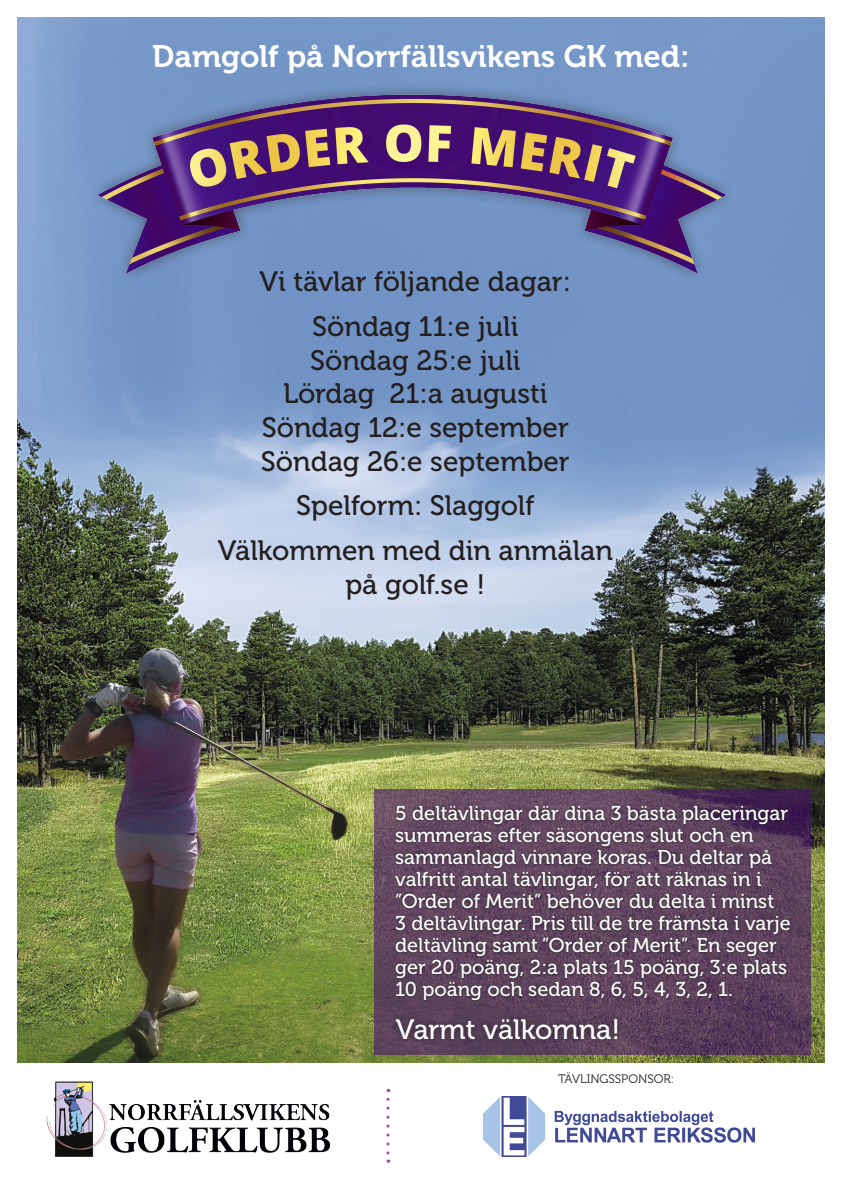
<style>
.page{position:relative;width:842px;height:1191px;background:#fff}
.page>*{position:absolute;margin:0;border:0;box-sizing:border-box;transform-origin:0 0}
.t1{font:31px "Museo 700";color:#fff}
.t2{font:28px/33.6px "Museo 500";color:#231f20;text-align:center}
.t3{font:28px "Museo 500";color:#fff}
.t4{font:20px/22px "Museo 500";color:#fff}
.t5{font:12.3px "Museo 300";color:#231f20}
</style>
<div class="page">
<img style="left:17px;top:17px;width:808px;height:1046px">
<svg style="left:374px;top:789px;width:437px;height:265px;background:#5a3f5b"></svg>
<svg style="left:393px;top:804px;width:399px;height:198px;background:#543d52"></svg>
<div style="left:390px;top:1013px;width:234px;height:33px;background:#231f20;opacity:.75"></div>
<img style="left:46px;top:1081px;width:285px;height:76px">
<svg style="left:386px;top:1099px;width:3px;height:63px"></svg>
<img style="left:483px;top:1096px;width:271px;height:61px">
<img style="left:17px;top:84px;width:808px;height:200px">
<p class="t1" style="left:152px;top:39px;width:539px">Damgolf på Norrfällsvikens GK med:</p>
<p class="t2" style="left:260px;top:265px;width:313px">Vi tävlar följande dagar:</p>
<p class="t2" style="left:261px;top:310px;width:310px">Söndag 11:e juli<br>Söndag 25:e juli<br>Lördag 21:a augusti<br>Söndag 12:e september<br>Söndag 26:e september</p>
<p class="t2" style="left:296px;top:489px;width:240px">Spelform: Slaggolf</p>
<p class="t2" style="left:218px;top:534px;width:397px">Välkommen med din anmälan på golf.se !</p>
<p class="t4" style="left:395px;top:802px;width:397px">5 deltävlingar där dina 3 bästa placeringar summeras efter säsongens slut och en sammanlagd vinnare koras. Du deltar på valfritt antal tävlingar, för att räknas in i ”Order of Merit” behöver du delta i minst<br>3 deltävlingar. Pris till de tre främsta i varje deltävling samt ”Order of Merit”. En seger ger 20 poäng, 2:a plats 15 poäng, 3:e plats 10 poäng och sedan 8, 6, 5, 4, 3, 2, 1.</p>
<p class="t3" style="left:396px;top:1014px;width:226px">Varmt välkomna!</p>
<p class="t5" style="left:558px;top:1071px;width:118px">TÄVLINGSSPONSOR:</p>
</div>
